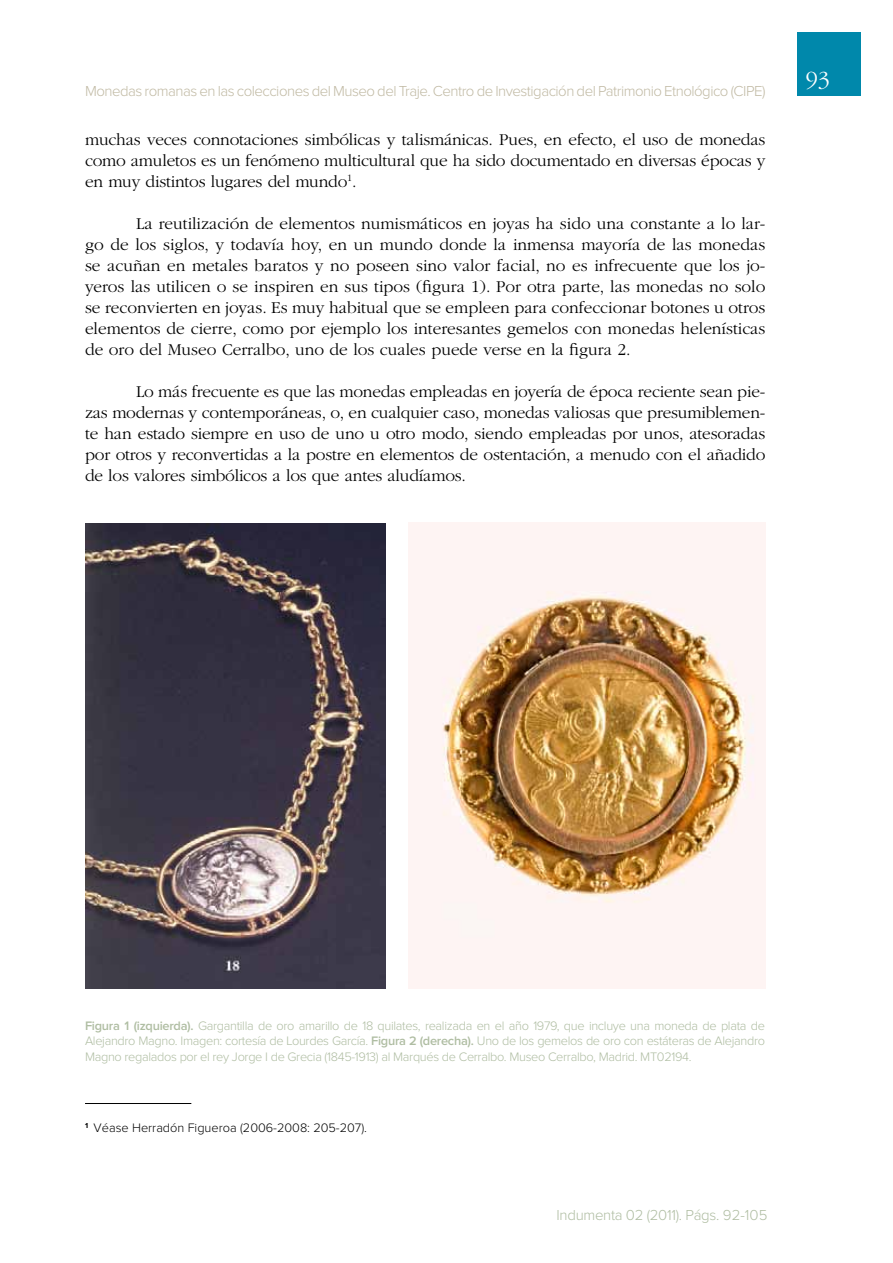
<style>
.page{position:relative;width:893px;height:1263px;background:#fff}
.page>*{position:absolute;margin:0;border:0;box-sizing:border-box;transform-origin:0 0}
.t1{font:300 24px "ITC Garamond Std";color:#fff}
.t2{font:300 17.25px/21px "ITC Garamond Std";letter-spacing:-.01em;color:#000;text-align:justify}
.t3{font:300 15px "Proxima Nova";letter-spacing:-.035em;color:#c1baa4}
.t4{font:300 15px "Proxima Nova";letter-spacing:-.02em;color:#afbda2}
.t5{font:300 12.75px/15.8px "Proxima Nova";letter-spacing:-.025em;color:#afbda2;text-align:justify}
.t6{font:300 12.75px "Proxima Nova";color:#000}
.s1{font-weight:600}
</style>
<div class="page">
<div style="left:797px;top:32px;width:64px;height:64px;background:#0088ab"></div>
<img style="left:85px;top:523px;width:300px;height:465px">
<img style="left:409px;top:523px;width:356px;height:465px">
<hr style="left:85px;top:1103px;width:106px;height:1px;background:#000">
<p class="t3" style="left:85px;top:84px;width:682px">Monedas romanas en las colecciones del Museo del Traje. Centro de Investigación del Patrimonio Etnológico (CIPE)</p>
<p class="t2" style="left:85px;top:129px;width:682px">muchas veces connotaciones simbólicas y talismánicas. Pues, en efecto, el uso de monedas como amuletos es un fenómeno multicultural que ha sido documentado en diversas épocas y en muy distintos lugares del mundo<sup>1</sup>.</p>
<p class="t2" style="left:85px;top:213px;width:682px;text-indent:51px">La reutilización de elementos numismáticos en joyas ha sido una constante a lo lar&shy;go de los siglos, y todavía hoy, en un mundo donde la inmensa mayoría de las monedas se acuñan en metales baratos y no poseen sino valor facial, no es infrecuente que los jo&shy;yeros las utilicen o se inspiren en sus tipos (figura 1). Por otra parte, las monedas no solo se reconvierten en joyas. Es muy habitual que se empleen para confeccionar botones u otros elementos de cierre, como por ejemplo los interesantes gemelos con monedas helenísticas de oro del Museo Cerralbo, uno de los cuales puede verse en la figura 2.</p>
<p class="t2" style="left:85px;top:381px;width:682px;text-indent:51px">Lo más frecuente es que las monedas empleadas en joyería de época reciente sean pie&shy;zas modernas y contemporáneas, o, en cualquier caso, monedas valiosas que presumiblemen&shy;te han estado siempre en uso de uno u otro modo, siendo empleadas por unos, atesoradas por otros y reconvertidas a la postre en elementos de ostentación, a menudo con el añadido de los valores simbólicos a los que antes aludíamos.</p>
<h1 class="t1" style="left:806px;top:66px;width:25px">93</h1>
<p class="t5" style="left:85px;top:1018px;width:682px"><span class="s1">Figura 1 (izquierda).</span> Gargantilla de oro amarillo de 18 quilates, realizada en el año 1979, que incluye una moneda de plata de Alejandro Magno. Imagen: cortesía de Lourdes García. <span class="s1">Figura 2 (derecha).</span> Uno de los gemelos de oro con estáteras de Alejandro Magno regalados por el rey Jorge I de Grecia (1845-1913) al Marqués de Cerralbo. Museo Cerralbo, Madrid. MT02194.</p>
<p class="t6" style="left:85px;top:1122px;width:284px"><sup>1</sup> Véase Herradón Figueroa (2006-2008: 205-207).</p>
<p class="t4" style="left:557px;top:1208px;width:212px">Indumenta 02 (2011). Págs. 92-105</p>
</div>
